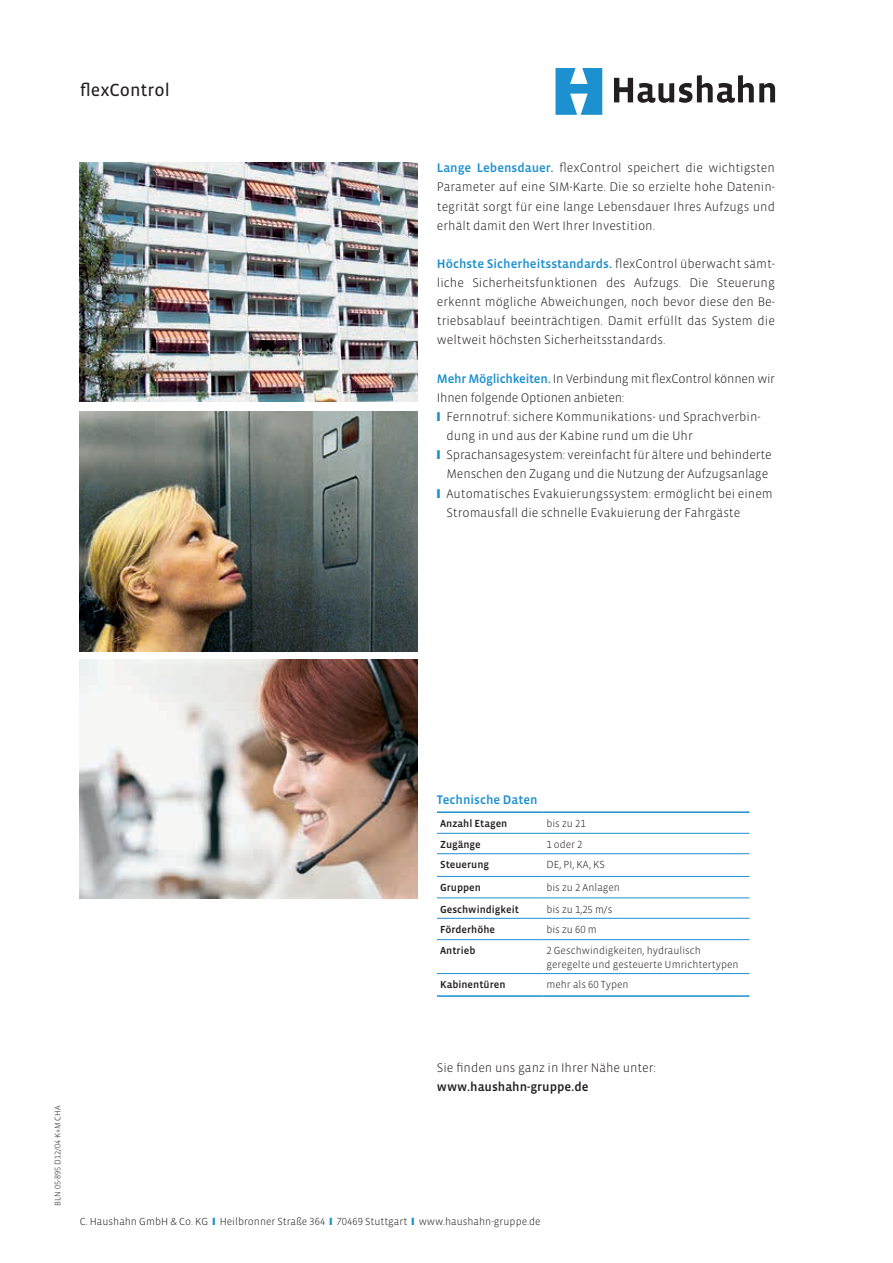
<style>
.page{position:relative;width:893px;height:1263px;background:#fff}
.page>*{position:absolute;margin:0;border:0;box-sizing:border-box;transform-origin:0 0}
.t1{font:18px "Vista Sans OT";color:#231f20}
.t2{font:300 12.75px/19.2px "Vista Sans OT";color:#231f20;text-align:justify}
.t3{font:300 12.75px "Vista Sans OT";letter-spacing:-.02em;color:#231f20}
.t4{font:500 12.75px "Vista Sans OT";color:#231f20}
.t5{font:500 12.75px "Vista Sans OT";color:#1d90d0}
.t6{font:300 10.5px/13.5px "Vista Sans OT";color:#231f20}
.t7{font:500 10.5px "Vista Sans OT";color:#231f20}
.t8{font:300 8.25px "Vista Sans OT";color:#231f20}
.s1{font-weight:500;color:#1d90d0}
.s2{color:#1d90d0}
</style>
<div class="page">
<svg style="left:614px;top:75px;width:161px;height:28px"></svg>
<svg style="left:555px;top:68px;width:47px;height:47px"></svg>
<hr style="left:437px;top:811px;width:106px;height:2px;background:#1d90d0">
<hr style="left:543px;top:811px;width:206px;height:2px;background:#1d90d0">
<hr style="left:437px;top:833px;width:106px;height:1px;background:#1d90d0">
<hr style="left:543px;top:833px;width:206px;height:1px;background:#1d90d0">
<hr style="left:437px;top:853px;width:106px;height:1px;background:#1d90d0">
<hr style="left:543px;top:853px;width:206px;height:1px;background:#1d90d0">
<hr style="left:437px;top:876px;width:106px;height:1px;background:#1d90d0">
<hr style="left:543px;top:876px;width:206px;height:1px;background:#1d90d0">
<hr style="left:437px;top:898px;width:106px;height:1px;background:#1d90d0">
<hr style="left:543px;top:898px;width:206px;height:1px;background:#1d90d0">
<hr style="left:437px;top:918px;width:106px;height:1px;background:#1d90d0">
<hr style="left:543px;top:918px;width:206px;height:1px;background:#1d90d0">
<hr style="left:437px;top:939px;width:106px;height:1px;background:#1d90d0">
<hr style="left:543px;top:939px;width:206px;height:1px;background:#1d90d0">
<hr style="left:437px;top:973px;width:106px;height:1px;background:#1d90d0">
<hr style="left:543px;top:973px;width:206px;height:1px;background:#1d90d0">
<hr style="left:437px;top:995px;width:106px;height:2px;background:#1d90d0">
<hr style="left:543px;top:995px;width:206px;height:2px;background:#1d90d0">
<img style="left:79px;top:659px;width:338px;height:240px">
<img style="left:79px;top:162px;width:338px;height:239px">
<img style="left:79px;top:412px;width:338px;height:239px">
<h1 class="t1" style="left:80px;top:80px;width:92px">flexControl</h1>
<p class="t2" style="left:437px;top:159px;width:340px"><span class="s1">Lange Lebensdauer.</span> flexControl speichert die wichtigsten Parameter auf eine SIM-Karte. Die so erzielte hohe Datenin&shy;tegrität sorgt für eine lange Lebensdauer Ihres Aufzugs und erhält damit den Wert Ihrer Investition.</p>
<p class="t2" style="left:437px;top:254px;width:340px"><span class="s1">Höchste Sicherheitsstandards.</span> flexControl überwacht sämt&shy;liche Sicherheitsfunktionen des Aufzugs. Die Steuerung erkennt mögliche Abweichungen, noch bevor diese den Be&shy;triebsablauf beeinträchtigen. Damit erfüllt das System die weltweit höchsten Sicherheitsstandards.</p>
<p class="t3" style="left:437px;top:372px;width:340px"><span class="s1">Mehr Möglichkeiten.</span> In Verbindung mit flexControl können wir</p>
<p class="t3" style="left:437px;top:391px;width:189px">Ihnen folgende Optionen anbieten:</p>
<p class="t2" style="left:437px;top:407px;width:325px"><span class="s2">❙</span> Fernnotruf: sichere Kommunikations- und Sprachverbin-</p>
<p class="t2" style="left:446px;top:426px;width:248px">dung in und aus der Kabine rund um die Uhr</p>
<p class="t2" style="left:437px;top:446px;width:336px"><span class="s2">❙</span> Sprachansagesystem: vereinfacht für ältere und behinderte</p>
<p class="t2" style="left:446px;top:465px;width:323px">Menschen den Zugang und die Nutzung der Aufzugsanlage</p>
<p class="t2" style="left:437px;top:484px;width:337px"><span class="s2">❙</span> Automatisches Evakuierungssystem: ermöglicht bei einem</p>
<p class="t2" style="left:446px;top:503px;width:295px">Stromausfall die schnelle Evakuierung der Fahrgäste</p>
<p class="t5" style="left:437px;top:793px;width:102px">Technische Daten</p>
<p class="t7" style="left:440px;top:818px;width:69px">Anzahl Etagen</p>
<p class="t6" style="left:546px;top:817px;width:41px">bis zu 21</p>
<p class="t7" style="left:440px;top:839px;width:42px">Zugänge</p>
<p class="t6" style="left:546px;top:838px;width:38px">1 oder 2</p>
<p class="t7" style="left:440px;top:859px;width:51px">Steuerung</p>
<p class="t6" style="left:546px;top:858px;width:60px">DE, PI, KA, KS</p>
<p class="t7" style="left:440px;top:882px;width:42px">Gruppen</p>
<p class="t6" style="left:546px;top:881px;width:75px">bis zu 2 Anlagen</p>
<p class="t7" style="left:440px;top:904px;width:80px">Geschwindigkeit</p>
<p class="t6" style="left:546px;top:902px;width:68px">bis zu 1,25 m/s</p>
<p class="t7" style="left:440px;top:924px;width:57px">Förderhöhe</p>
<p class="t6" style="left:546px;top:923px;width:52px">bis zu 60 m</p>
<p class="t7" style="left:440px;top:945px;width:37px">Antrieb</p>
<p class="t6" style="left:546px;top:944px;width:194px">2 Geschwindigkeiten, hydraulisch geregelte und gesteuerte Umrichtertypen</p>
<p class="t7" style="left:440px;top:979px;width:67px">Kabinentüren</p>
<p class="t6" style="left:546px;top:978px;width:84px">mehr als 60 Typen</p>
<p class="t8" style="left:54px;top:1205px;width:101px;rotate:-90deg">BLN 05-895 D12/04 K+M CHA</p>
<p class="t2" style="left:437px;top:1058px;width:221px">Sie finden uns ganz in Ihrer Nähe unter:</p>
<p class="t4" style="left:437px;top:1080px;width:153px">www.haushahn-gruppe.de</p>
<p class="t6" style="left:80px;top:1214px;width:462px">C. Haushahn GmbH &amp; Co. KG <span class="s2">❙</span> Heilbronner Straße 364 <span class="s2">❙</span> 70469 Stuttgart <span class="s2">❙</span> www.haushahn-gruppe.de</p>
</div>
